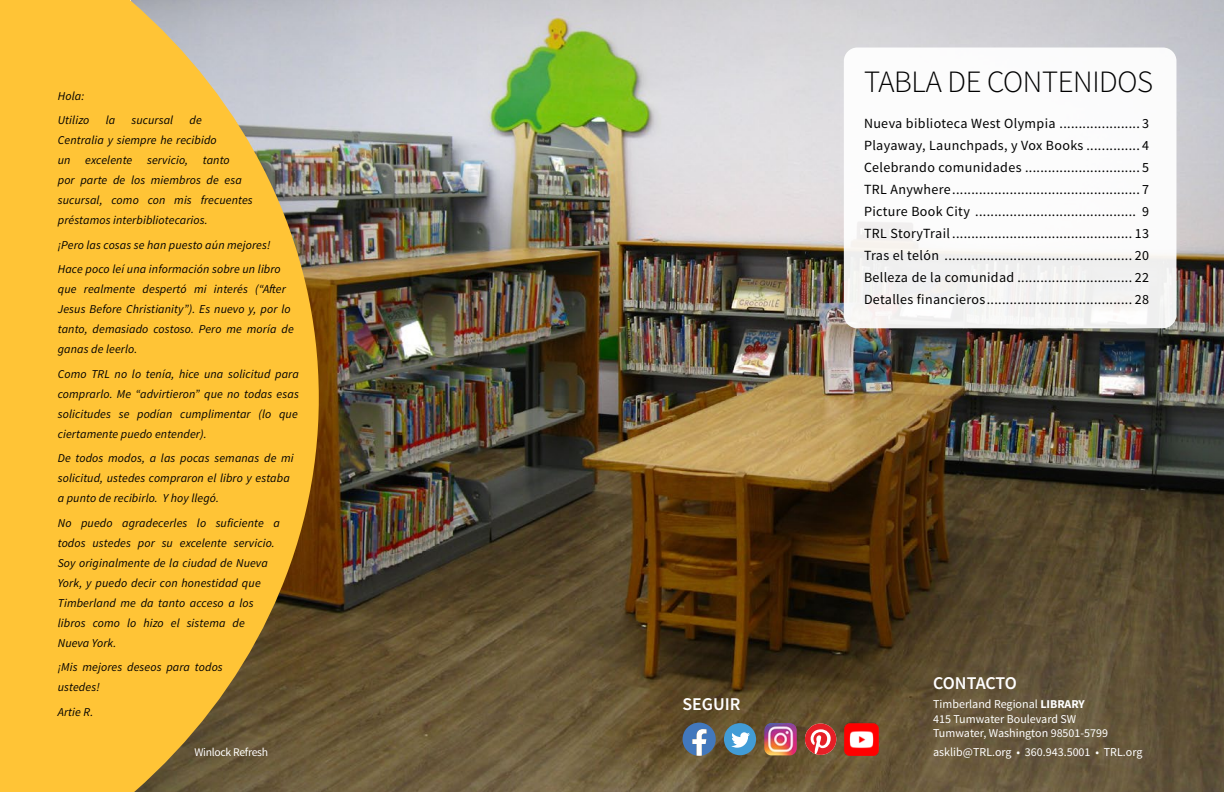
<style>
.page{position:relative;width:1224px;height:792px;background:#fff}
.page>*{position:absolute;margin:0;border:0;box-sizing:border-box;transform-origin:0 0}
.t1{font:300 31px "Source Sans Pro";letter-spacing:-.01em;color:#000}
.t2{font:600 18px "Source Sans Pro";color:#fff}
.t3{font:14px/22px "Source Sans Pro";letter-spacing:.025em;color:#000;text-align:justify}
.t4{font:italic 12px/20px "Source Sans Pro";letter-spacing:.01em;color:#000}
.t5{font:12px/14.4px "Source Sans Pro";color:#fff}
.t6{font:11.7px "Source Sans Pro";letter-spacing:-.025em;color:#fff}
.s1{font-weight:700}
</style>
<div class="page">
<img style="left:319px;top:0;width:905px;height:792px">
<div style="left:844px;top:48px;width:332px;height:280px;background:#fff;border-radius:14px"></div>
<img style="left:764px;top:723px;width:33px;height:32px">
<svg style="left:805px;top:724px;width:31px;height:31px"></svg>
<svg style="left:683px;top:723px;width:33px;height:33px"></svg>
<div style="left:724px;top:723px;width:32px;height:32px;background:#429cd6;border-radius:50%"></div>
<svg style="left:731px;top:732px;width:19px;height:16px"></svg>
<img style="left:845px;top:723px;width:33px;height:33px">
<svg style="left:0;top:0;width:319px;height:792px;background:#e9b740"></svg>
<p class="t4" style="left:58px;top:84px;width:33px;line-height:24.5px">Hola:<br>Utilizo</p>
<p class="t4" style="left:58px;top:110px;width:197px;text-indent:132px">de<br>Centralia y siempre he recibido<br>un excelente servicio, tanto<br>por parte de los miembros de esa sucursal, como con mis frecuentes préstamos interbibliotecarios.</p>
<p class="t4" style="left:58px;top:233px;width:225px;line-height:24.5px">¡Pero las cosas se han puesto aún mejores!<br>Hace poco leí una información sobre un libro</p>
<p class="t4" style="left:58px;top:279px;width:238px">que realmente despertó mi interés (“After Jesus Before Christianity”). Es nuevo y, por lo tanto, demasiado costoso. Pero me moría de ganas de leerlo.</p>
<p class="t4" style="left:58px;top:364px;width:243px;text-align:justify">Como TRL no lo tenía, hice una solicitud para comprarlo. Me “advirtieron” que no todas esas solicitudes se podían cumplimentar (lo que ciertamente puedo entender).</p>
<p class="t4" style="left:58px;top:448px;width:238px">De todos modos, a las pocas semanas de mi solicitud, ustedes compraron el libro y estaba a punto de recibirlo. Y hoy llegó.</p>
<p class="t4" style="left:58px;top:513px;width:224px">No puedo agradecerles lo suficiente a todos ustedes por su excelente servicio.<br>Soy originalmente de la ciudad de Nueva York, y puedo decir con honestidad que Timberland me da tanto acceso a los libros como lo hizo el sistema de<br>Nueva York.</p>
<p class="t4" style="left:58px;top:658px;width:167px">¡Mis mejores deseos para todos ustedes!</p>
<p class="t4" style="left:58px;top:702px;width:37px">Artie R.</p>
<p class="t6" style="left:194px;top:745px;width:75px">Winlock Refresh</p>
<p class="t4" style="left:106px;top:110px;width:11px">la</p>
<p class="t4" style="left:131px;top:110px;width:43px">sucursal</p>
<h1 class="t1" style="left:864px;top:63px;width:291px">TABLA DE CONTENIDOS</h1>
<p class="t3" style="left:864px;top:113px;width:286px">Nueva biblioteca West Olympia .....................3<br>Playaway, Launchpads, y Vox Books ..............4<br>Celebrando comunidades ..............................5<br>TRL Anywhere.................................................7<br>Picture Book City .......................................... 9<br>TRL StoryTrail ............................................... 13<br>Tras el telón ................................................. 20<br>Belleza de la comunidad .............................. 22<br>Detalles financieros...................................... 28</p>
<h2 class="t2" style="left:683px;top:693px;width:60px">SEGUIR</h2>
<h2 class="t2" style="left:933px;top:672px;width:85px">CONTACTO</h2>
<p class="t5" style="left:933px;top:697px;width:176px">Timberland Regional <span class="s1">LIBRARY<br></span>415 Tumwater Boulevard SW<br>Tumwater, Washington 98501-5799</p>
<p class="t5" style="left:933px;top:745px;width:211px">asklib@TRL.org • 360.943.5001 • TRL.org</p>
</div>
